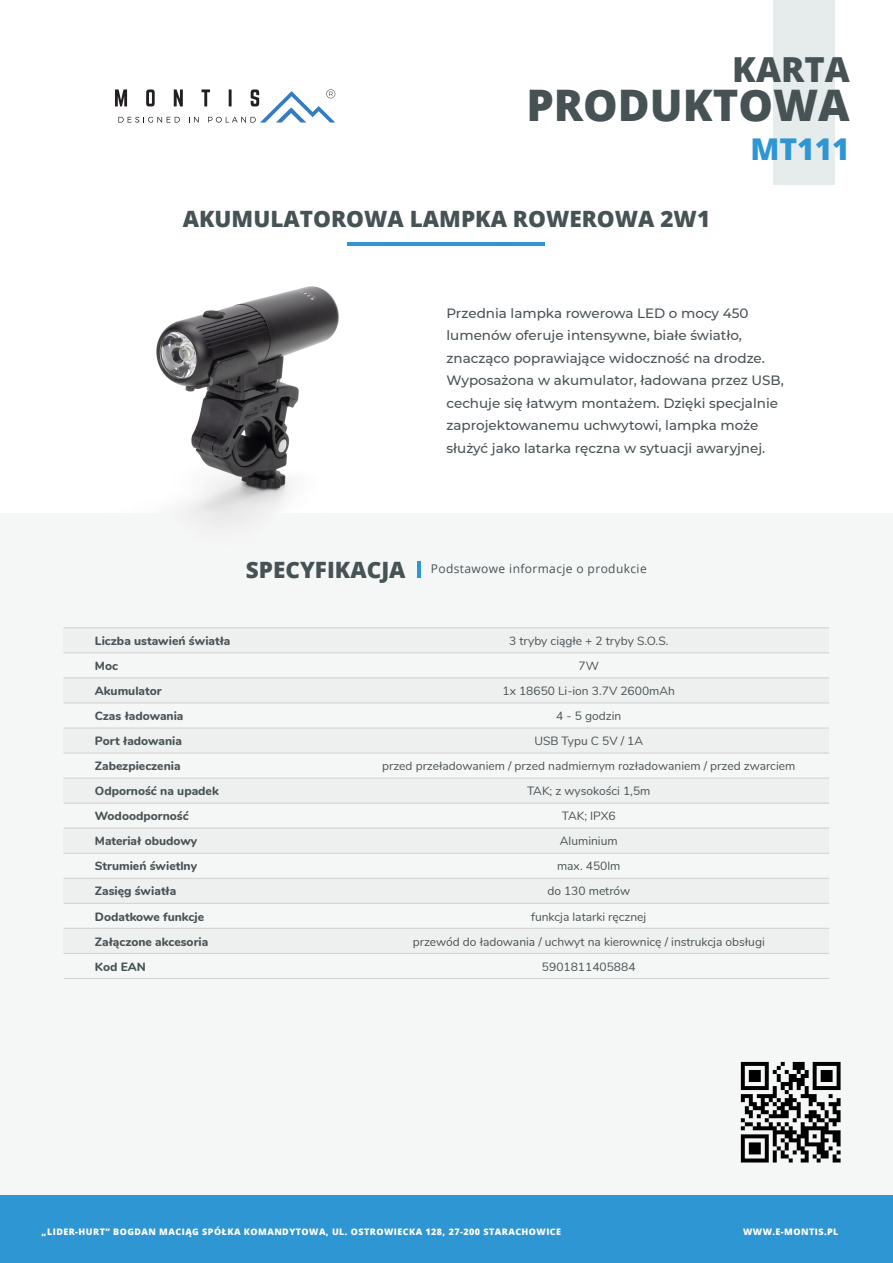
<style>
.page{position:relative;width:893px;height:1263px;background:#fff}
.page>*{position:absolute;margin:0;border:0;box-sizing:border-box;transform-origin:0 0}
.t1{font:800 43.5px "Open Sans";color:#475255}
.t2{font:800 34.5px "Open Sans";color:#475255}
.t3{font:800 30px "Open Sans";color:#2e96d3}
.t4{font:800 22.5px "Open Sans";color:#475255}
.t5{font:500 13.5px/22.5px "Montserrat";color:#495255}
.t6{font:12px "Nunito";color:#495255}
.t7{font:800 12px "Nunito";color:#495255}
.t8{font:12px "Open Sans";letter-spacing:.03em;color:#475255}
.t9{font:800 9px "Open Sans";letter-spacing:.05em;color:#fff}
.s1{font-weight:800;font-size:22.5px}
</style>
<div class="page">
<div style="left:773px;top:0;width:61px;height:184px;background:#e6ecec"></div>
<div style="left:0;top:1195px;width:893px;height:68px;background:#2e96d3"></div>
<svg style="left:115px;top:89px;width:12px;height:17px"></svg>
<svg style="left:146px;top:89px;width:9px;height:17px"></svg>
<svg style="left:174px;top:89px;width:9px;height:17px"></svg>
<svg style="left:118px;top:117px;width:62px;height:6px"></svg>
<svg style="left:189px;top:89px;width:146px;height:34px"></svg>
<div style="left:0;top:513px;width:893px;height:682px;background:#f5f7f6"></div>
<div style="left:64px;top:628px;width:765px;height:25px;background:#eef0ef"></div>
<div style="left:64px;top:678px;width:765px;height:25px;background:#eef0ef"></div>
<div style="left:64px;top:728px;width:765px;height:25px;background:#eef0ef"></div>
<div style="left:64px;top:778px;width:765px;height:25px;background:#eef0ef"></div>
<hr style="left:64px;top:627px;width:765px;height:1px;background:#d1d2d2">
<hr style="left:64px;top:653px;width:765px;height:1px;background:#d1d2d2">
<hr style="left:64px;top:678px;width:765px;height:1px;background:#d1d2d2">
<hr style="left:64px;top:703px;width:765px;height:1px;background:#d1d2d2">
<hr style="left:64px;top:728px;width:765px;height:1px;background:#d1d2d2">
<hr style="left:64px;top:753px;width:765px;height:1px;background:#d1d2d2">
<hr style="left:64px;top:778px;width:765px;height:1px;background:#d1d2d2">
<hr style="left:64px;top:803px;width:765px;height:1px;background:#d1d2d2">
<div style="left:64px;top:828px;width:765px;height:25px;background:#eef0ef"></div>
<div style="left:64px;top:878px;width:765px;height:25px;background:#eef0ef"></div>
<hr style="left:64px;top:828px;width:765px;height:1px;background:#d1d2d2">
<hr style="left:64px;top:853px;width:765px;height:1px;background:#d1d2d2">
<hr style="left:64px;top:878px;width:765px;height:1px;background:#d1d2d2">
<hr style="left:64px;top:903px;width:765px;height:1px;background:#d1d2d2">
<div style="left:64px;top:928px;width:765px;height:25px;background:#eef0ef"></div>
<hr style="left:64px;top:928px;width:765px;height:1px;background:#d1d2d2">
<hr style="left:64px;top:953px;width:765px;height:1px;background:#d1d2d2">
<hr style="left:64px;top:978px;width:765px;height:1px;background:#d1d2d2">
<hr style="left:417px;top:561px;width:4px;height:17px;background:#2e96d3">
<img style="left:740px;top:1061px;width:101px;height:102px">
<img style="left:156px;top:242px;width:192px;height:282px">
<hr style="left:348px;top:242px;width:197px;height:4px;background:#2e96d3">
<h2 class="t2" style="left:732px;top:43px;width:119px">KARTA</h2>
<h1 class="t1" style="left:526px;top:72px;width:325px">PRODUKTOWA</h1>
<h3 class="t3" style="left:750px;top:126px;width:101px">MT111</h3>
<h3 class="t4" style="left:183px;top:202px;width:529px">AKUMULATOROWA LAMPKA ROWEROWA 2W1</h3>
<p class="t5" style="left:446px;top:301px;width:339px">Przednia lampka rowerowa LED o mocy 450 lumenów oferuje intensywne, białe światło, znacząco poprawiające widoczność na drodze.<br>Wyposażona w akumulator, ładowana przez USB, cechuje się łatwym montażem. Dzięki specjalnie zaprojektowanemu uchwytowi, lampka może służyć jako latarka ręczna w sytuacji awaryjnej.</p>
<p class="t8" style="left:246px;top:561px;width:402px"><span class="s1">SPECYFIKACJA</span> Podstawowe informacje o produkcie</p>
<p class="t7" style="left:95px;top:632px;width:137px">Liczba ustawień światła</p>
<p class="t6" style="left:509px;top:632px;width:161px">3 tryby ciągłe + 2 tryby S.O.S.</p>
<p class="t7" style="left:95px;top:657px;width:25px">Moc</p>
<p class="t6" style="left:579px;top:657px;width:22px">7W</p>
<p class="t7" style="left:95px;top:682px;width:68px">Akumulator</p>
<p class="t6" style="left:503px;top:682px;width:174px">1x 18650 Li-ion 3.7V 2600mAh</p>
<p class="t7" style="left:95px;top:707px;width:90px">Czas ładowania</p>
<p class="t6" style="left:556px;top:707px;width:67px">4 - 5 godzin</p>
<p class="t7" style="left:95px;top:732px;width:89px">Port ładowania</p>
<p class="t6" style="left:534px;top:732px;width:110px">USB Typu C 5V / 1A</p>
<p class="t7" style="left:95px;top:757px;width:87px">Zabezpieczenia</p>
<p class="t6" style="left:382px;top:757px;width:415px">przed przeładowaniem / przed nadmiernym rozładowaniem / przed zwarciem</p>
<p class="t7" style="left:95px;top:782px;width:125px">Odporność na upadek</p>
<p class="t6" style="left:527px;top:782px;width:125px">TAK; z wysokości 1,5m</p>
<p class="t7" style="left:95px;top:807px;width:95px">Wodoodporność</p>
<p class="t6" style="left:562px;top:807px;width:55px">TAK; IPX6</p>
<p class="t7" style="left:95px;top:832px;width:104px">Materiał obudowy</p>
<p class="t6" style="left:560px;top:832px;width:59px">Aluminium</p>
<p class="t7" style="left:95px;top:857px;width:104px">Strumień świetlny</p>
<p class="t6" style="left:557px;top:857px;width:65px">max. 450lm</p>
<p class="t7" style="left:95px;top:882px;width:83px">Zasięg światła</p>
<p class="t6" style="left:547px;top:882px;width:84px">do 130 metrów</p>
<p class="t7" style="left:95px;top:907px;width:111px">Dodatkowe funkcje</p>
<p class="t6" style="left:531px;top:907px;width:117px">funkcja latarki ręcznej</p>
<p class="t7" style="left:95px;top:932px;width:115px">Załączone akcesoria</p>
<p class="t6" style="left:413px;top:932px;width:354px">przewód do ładowania / uchwyt na kierownicę / instrukcja obsługi</p>
<p class="t7" style="left:95px;top:957px;width:52px">Kod EAN</p>
<p class="t6" style="left:542px;top:958px;width:95px">5901811405884</p>
<p class="t9" style="left:42px;top:1225px;width:521px">„LIDER-HURT” BOGDAN MACIĄG SPÓŁKA KOMANDYTOWA, UL. OSTROWIECKA 128, 27-200 STARACHOWICE</p>
<p class="t9" style="left:743px;top:1225px;width:97px">WWW.E-MONTIS.PL</p>
</div>
